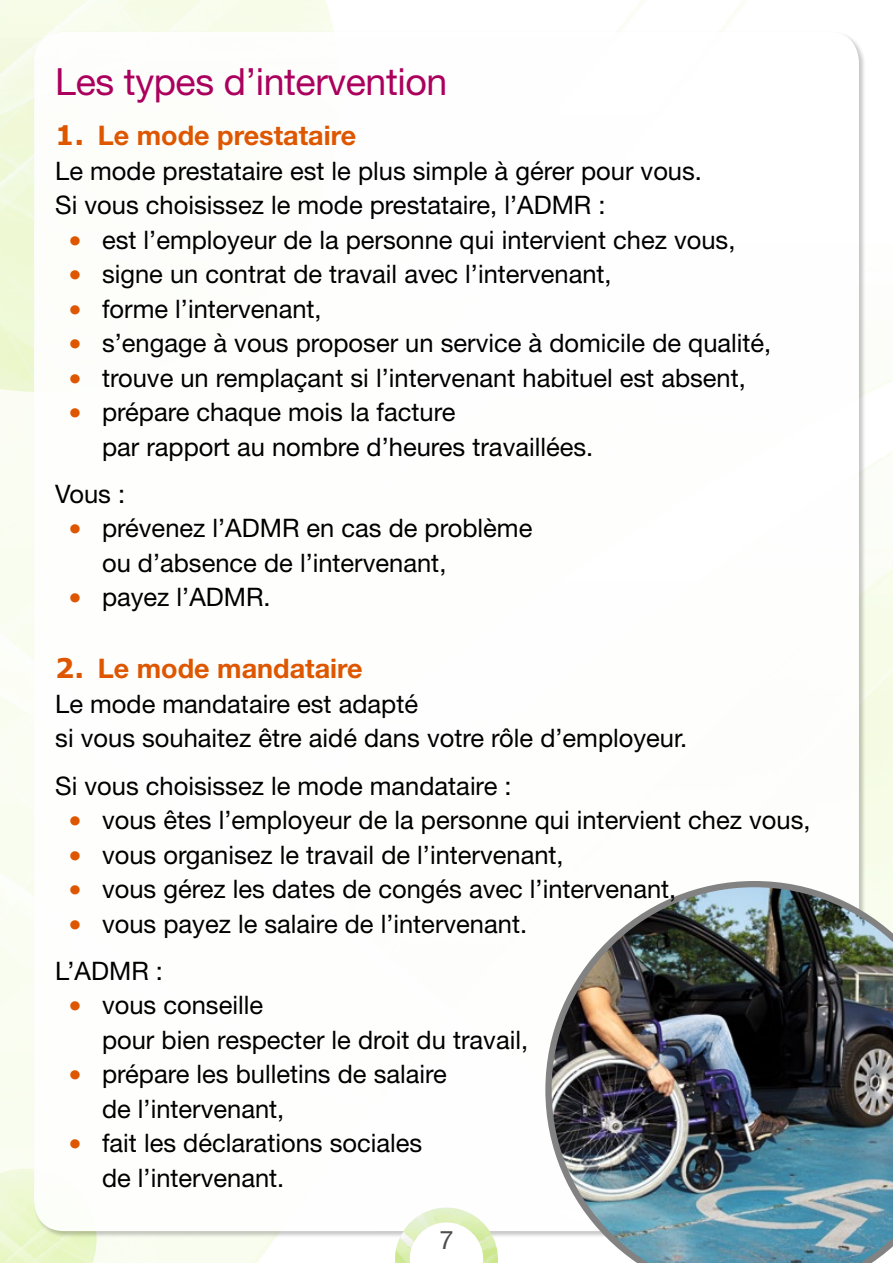
<style>
.page{position:relative;width:893px;height:1263px;background:#fff}
.page>*{position:absolute;margin:0;border:0;box-sizing:border-box;transform-origin:0 0}
.Titre_H2{font:37.5px "Helvetica Neue LT Std";letter-spacing:-.01em;color:#ab005d}
.t1{font:700 27px "Helvetica Neue LT Std";color:#de5600}
.t2{font:25.5px/34.5px "Helvetica Neue LT Std";color:#000}
.t3{font:25.5px "Helvetica Neue LT Std";color:#4e4e4d}
.s1{font-family:"Verdana"}
.s2{font-family:"Verdana";color:#de5600}
</style>
<div class="page">
<img style="left:0;top:1168px;width:97px;height:95px">
<img style="left:0;top:0;width:334px;height:392px">
<div style="left:34px;top:32px;width:825px;height:1199px;background:#fff;border-radius:30px"></div>
<svg style="left:392px;top:1207px;width:109px;height:56px"></svg>
<img style="left:545px;top:881px;width:348px;height:382px">
<h2 class="Titre_H2" style="left:55px;top:59px;width:394px">Les types d’intervention</h2>
<p class="t1" style="left:55px;top:119px;width:302px"><span class="s1">1.</span> Le mode prestataire</p>
<p class="t2" style="left:55px;top:153px;width:648px">Le mode prestataire est le plus simple à gérer pour vous.<br>Si vous choisissez le mode prestataire, l’ADMR :</p>
<p class="t2" style="left:68px;top:222px;width:669px"><span class="s2">•</span> est l’employeur de la personne qui intervient chez vous,</p>
<p class="t2" style="left:68px;top:256px;width:545px"><span class="s2">•</span> signe un contrat de travail avec l’intervenant,</p>
<p class="t2" style="left:68px;top:291px;width:255px"><span class="s2">•</span> forme l’intervenant,</p>
<p class="t2" style="left:68px;top:325px;width:705px"><span class="s2">•</span> s’engage à vous proposer un service à domicile de qualité,</p>
<p class="t2" style="left:68px;top:360px;width:679px"><span class="s2">•</span> trouve un remplaçant si l’intervenant habituel est absent,</p>
<p class="t2" style="left:102px;top:394px;width:493px;text-indent:-34px"><span class="s2">•</span> prépare chaque mois la facture<br>par rapport au nombre d’heures travaillées.</p>
<p class="t2" style="left:55px;top:476px;width:71px">Vous :</p>
<p class="t2" style="left:102px;top:511px;width:432px;text-indent:-34px"><span class="s2">•</span> prévenez l’ADMR en cas de problème ou d’absence de l’intervenant,</p>
<p class="t2" style="left:68px;top:580px;width:204px"><span class="s2">•</span> payez l’ADMR.</p>
<p class="t1" style="left:55px;top:652px;width:309px"><span class="s1">2.</span> Le mode mandataire</p>
<p class="t2" style="left:55px;top:686px;width:633px">Le mode mandataire est adapté<br>si vous souhaitez être aidé dans votre rôle d’employeur.</p>
<p class="t2" style="left:55px;top:768px;width:458px">Si vous choisissez le mode mandataire :</p>
<p class="t2" style="left:68px;top:802px;width:744px"><span class="s2">•</span> vous êtes l’employeur de la personne qui intervient chez vous,</p>
<p class="t2" style="left:68px;top:837px;width:497px"><span class="s2">•</span> vous organisez le travail de l’intervenant,</p>
<p class="t2" style="left:68px;top:871px;width:610px"><span class="s2">•</span> vous gérez les dates de congés avec l’intervenant,</p>
<p class="t2" style="left:68px;top:906px;width:461px"><span class="s2">•</span> vous payez le salaire de l’intervenant.</p>
<p class="t2" style="left:55px;top:953px;width:109px">L’ADMR :</p>
<p class="t2" style="left:102px;top:988px;width:428px;text-indent:-34px"><span class="s2">•</span> vous conseille<br>pour bien respecter le droit du travail,</p>
<p class="t2" style="left:102px;top:1057px;width:346px;text-indent:-34px"><span class="s2">•</span> prépare les bulletins de salaire de l’intervenant,</p>
<p class="t2" style="left:102px;top:1126px;width:322px;text-indent:-34px"><span class="s2">•</span> fait les déclarations sociales de l’intervenant.</p>
<p class="t3" style="left:439px;top:1225px;width:16px">7</p>
</div>
